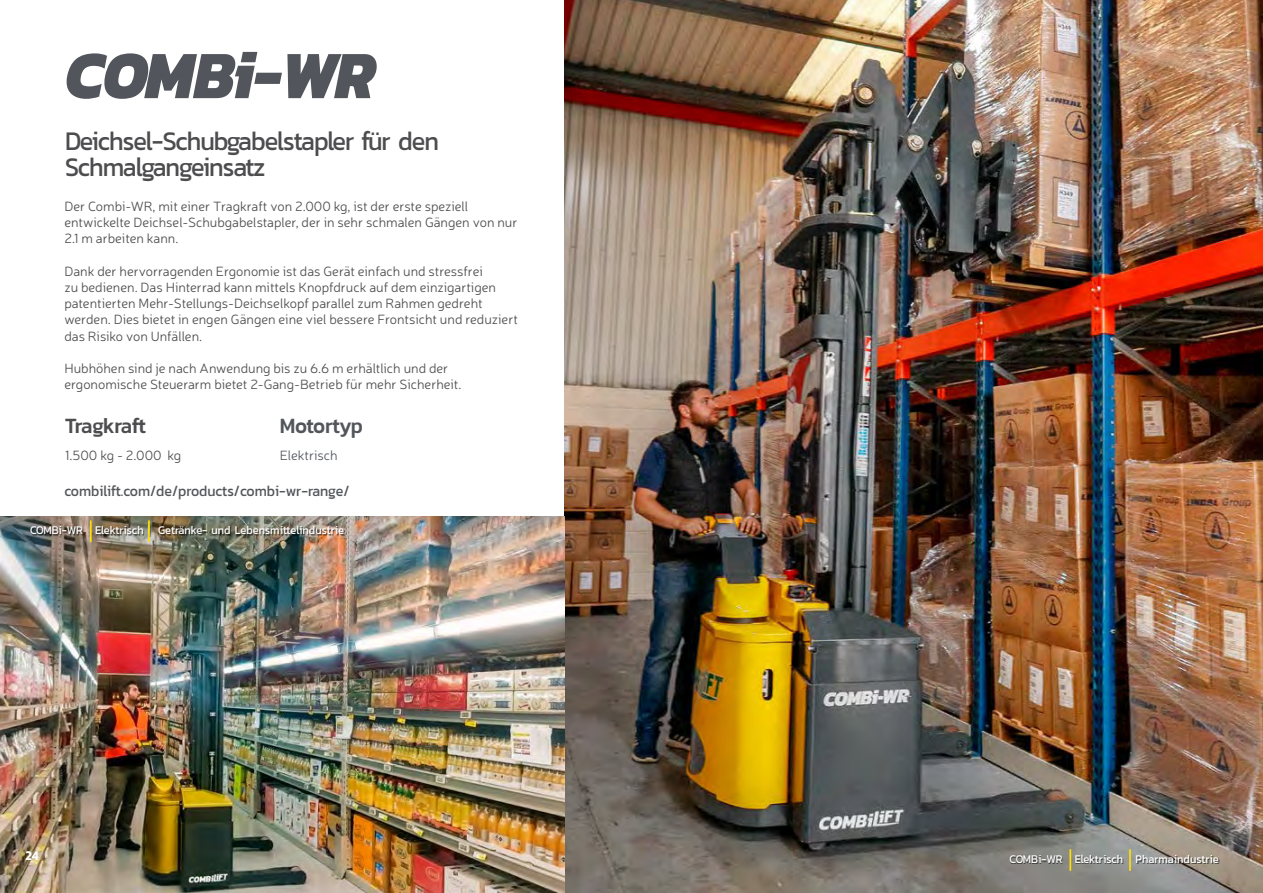
<style>
.page{position:relative;width:1263px;height:893px;background:#fff}
.page>*{position:absolute;margin:0;border:0;box-sizing:border-box;transform-origin:0 0}
.t1{font:italic 800 68.4px "Kanit";letter-spacing:-.045em;color:#52555b;scale:.92 1}
.t2{font:27.3px/25.5px "Kanit";letter-spacing:-.04em;color:#4d4d4f;scale:.92 1}
.t3{font:500 22.2px "Kanit";letter-spacing:-.045em;color:#4d4d4f;scale:.92 1}
.t4{font:500 22.2px "Kanit";letter-spacing:-.035em;color:#52555b;scale:.92 1}
.t5{font:15.45px "Kanit";color:#52555b;scale:.92 1}
.t6{font:600 13.65px "Kanit";color:#fff;scale:.92 1}
.t7{font:300 13.5px/16.2px "Neris";color:#4d4d4f}
.t8{font:300 13.5px "Neris";color:#52555b}
.t9{font:12px "Kanit";color:#fff;scale:.92 1}
</style>
<div class="page">
<img style="left:564px;top:0;width:699px;height:893px">
<img style="left:0;top:516px;width:564px;height:377px">
<div style="left:31px;top:526px;width:314px;height:11px;background:#000;opacity:.58"></div>
<hr style="left:90px;top:520px;width:2px;height:22px;background:#ffdf00">
<hr style="left:148px;top:520px;width:2px;height:22px;background:#ffdf00">
<div style="left:1010px;top:855px;width:209px;height:9px;background:#000;opacity:.58"></div>
<hr style="left:1069px;top:849px;width:2px;height:22px;background:#ffdf00">
<hr style="left:1129px;top:849px;width:2px;height:22px;background:#ffdf00">
<h1 class="t1" style="left:65px;top:21px;width:339px">COMBi-WR</h1>
<h2 class="t2" style="left:65px;top:128px;width:408px">Deichsel-Schubgabelstapler für den<br>Schmalgangeinsatz</h2>
<p class="t7" style="left:64px;top:198px;width:455px">Der Combi-WR, mit einer Tragkraft von 2.000 kg, ist der erste speziell entwickelte Deichsel-Schubgabelstapler, der in sehr schmalen Gängen von nur<br>2.1 m arbeiten kann.</p>
<p class="t7" style="left:64px;top:263px;width:455px">Dank der hervorragenden Ergonomie ist das Gerät einfach und stressfrei<br>zu bedienen. Das Hinterrad kann mittels Knopfdruck auf dem einzigartigen patentierten Mehr-Stellungs-Deichselkopf parallel zum Rahmen gedreht werden. Dies bietet in engen Gängen eine viel bessere Frontsicht und reduziert das Risiko von Unfällen.</p>
<p class="t7" style="left:64px;top:360px;width:399px">Hubhöhen sind je nach Anwendung bis zu 6.6 m erhältlich und der ergonomische Steuerarm bietet 2-Gang-Betrieb für mehr Sicherheit.</p>
<h3 class="t3" style="left:65px;top:408px;width:89px">Tragkraft</h3>
<p class="t7" style="left:65px;top:446px;width:118px">1.500 kg - 2.000 kg</p>
<p class="t5" style="left:64px;top:479px;width:311px">combilift.com/de/products/combi-wr-range/</p>
<p class="t9" style="left:30px;top:522px;width:343px">COMBi-WR Elektrisch | Getränke- und Lebensmittelindustrie</p>
<h3 class="t4" style="left:280px;top:408px;width:92px">Motortyp</h3>
<p class="t8" style="left:280px;top:446px;width:59px">Elektrisch</p>
<p class="t6" style="left:26px;top:845px;width:16px">24</p>
<p class="t9" style="left:1009px;top:850px;width:229px">COMBi-WR Elektrisch Pharmaindustrie</p>
</div>
